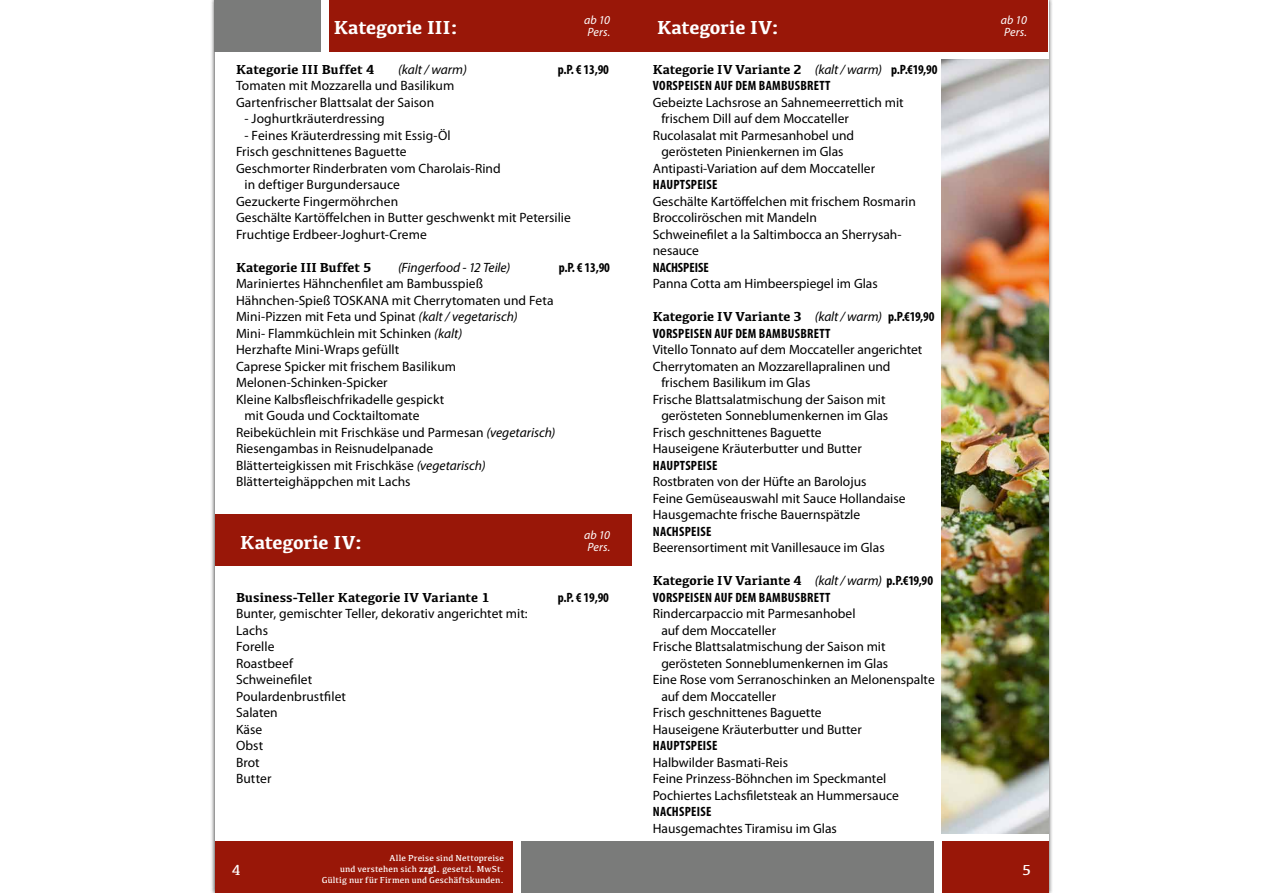
<style>
.page{position:relative;width:1263px;height:893px;background:#fff}
.page>*{position:absolute;margin:0;border:0;box-sizing:border-box;transform-origin:0 0}
.t1{font:700 19.5px "Kefa";letter-spacing:-.01em;color:#fff}
.t2{font:15px "Kefa";color:#fff}
.t3{font:13.5px/16.5px "Myriad Pro";color:#000}
.t4{font:700 13.5px "Kefa";color:#000}
.t5{font:700 condensed 13.5px "Myriad Pro";letter-spacing:.02em;color:#000}
.t6{font:italic 13.5px "Myriad Pro";letter-spacing:-.005em;color:#000}
.t7{font:700 condensed 13.5px "Myriad Pro";color:#000}
.t8{font:italic 12px/12px "Myriad Pro";letter-spacing:.005em;color:#fff}
.t9{font:9px/11.1px "Kefa";letter-spacing:.015em;color:#fff;text-align:right}
.s1{font-style:italic}
.s2{font-family:"Myriad Pro";font-weight:400;font-style:italic}
.s3{font-family:"Myriad Pro";font-stretch:condensed}
.s4{font-weight:700}
</style>
<div class="page">
<div style="left:330px;top:0;width:718px;height:51px;background:#991708"></div>
<div style="left:215px;top:0;width:106px;height:51px;background:#7a7b7a"></div>
<div style="left:215px;top:842px;width:297px;height:51px;background:#991708"></div>
<div style="left:521px;top:842px;width:412px;height:51px;background:#7a7b7a"></div>
<div style="left:942px;top:842px;width:106px;height:51px;background:#991708"></div>
<img style="left:942px;top:60px;width:106px;height:773px">
<div style="left:215px;top:514px;width:416px;height:52px;background:#991708"></div>
<p class="t8" style="left:584px;top:14px;width:28px">ab 10<br>Pers.</p>
<p class="t8" style="left:1001px;top:14px;width:28px">ab 10<br>Pers.</p>
<h1 class="t1" style="left:334px;top:14px;width:126px">Kategorie III:</h1>
<h1 class="t1" style="left:657px;top:14px;width:124px">Kategorie IV:</h1>
<p class="t4" style="left:236px;top:60px;width:140px">Kategorie III Buffet 4</p>
<p class="t6" style="left:398px;top:61px;width:70px">(kalt / warm)</p>
<p class="t5" style="left:558px;top:62px;width:53px">p.P. € 13,90</p>
<p class="t3" style="left:236px;top:78px;width:220px">Tomaten mit Mozzarella und Basilikum<br>Gartenfrischer Blattsalat der Saison</p>
<p class="t3" style="left:245px;top:111px;width:142px">- Joghurtkräuterdressing</p>
<p class="t3" style="left:245px;top:127px;width:208px">- Feines Kräuterdressing mit Essig-Öl</p>
<p class="t3" style="left:236px;top:144px;width:172px">Frisch geschnittenes Baguette</p>
<p class="t3" style="left:236px;top:160px;width:266px">Geschmorter Rinderbraten vom Charolais-Rind</p>
<p class="t3" style="left:245px;top:177px;width:157px">in deftiger Burgundersauce</p>
<p class="t3" style="left:236px;top:193px;width:164px">Gezuckerte Fingermöhrchen</p>
<p class="t3" style="left:236px;top:210px;width:336px">Geschälte Kartöffelchen in Butter geschwenkt mit Petersilie</p>
<p class="t3" style="left:236px;top:226px;width:192px">Fruchtige Erdbeer-Joghurt-Creme</p>
<p class="t4" style="left:236px;top:258px;width:137px">Kategorie III Buffet 5</p>
<p class="t6" style="left:398px;top:259px;width:114px">(Fingerfood - 12 Teile)</p>
<p class="t5" style="left:559px;top:260px;width:53px">p.P. € 13,90</p>
<p class="t3" style="left:236px;top:276px;width:249px">Mariniertes Hähnchenfilet am Bambusspieß</p>
<p class="t3" style="left:236px;top:292px;width:319px">Hähnchen-Spieß TOSKANA mit Cherrytomaten und Feta</p>
<p class="t3" style="left:236px;top:309px;width:283px">Mini-Pizzen mit Feta und Spinat <span class="s1">(kalt / vegetarisch)</span></p>
<p class="t3" style="left:236px;top:325px;width:228px">Mini- Flammküchlein mit Schinken <span class="s1">(kalt)</span></p>
<p class="t3" style="left:236px;top:342px;width:165px">Herzhafte Mini-Wraps gefüllt</p>
<p class="t3" style="left:236px;top:358px;width:222px">Caprese Spicker mit frischem Basilikum</p>
<p class="t3" style="left:236px;top:375px;width:153px">Melonen-Schinken-Spicker</p>
<p class="t3" style="left:236px;top:391px;width:210px">Kleine Kalbsfleischfrikadelle gespickt</p>
<p class="t3" style="left:245px;top:408px;width:176px">mit Gouda und Cocktailtomate</p>
<p class="t3" style="left:236px;top:424px;width:321px">Reibeküchlein mit Frischkäse und Parmesan <span class="s1">(vegetarisch)</span></p>
<p class="t3" style="left:236px;top:441px;width:199px">Riesengambas in Reisnudelpanade</p>
<p class="t3" style="left:236px;top:457px;width:251px">Blätterteigkissen mit Frischkäse <span class="s1">(vegetarisch)</span></p>
<p class="t3" style="left:236px;top:474px;width:176px">Blätterteighäppchen mit Lachs</p>
<h1 class="t1" style="left:240px;top:529px;width:124px">Kategorie IV:</h1>
<p class="t8" style="left:584px;top:528px;width:28px">ab 10<br>Pers.</p>
<p class="t4" style="left:236px;top:588px;width:255px">Business-Teller Kategorie IV Variante 1</p>
<p class="t5" style="left:558px;top:590px;width:53px">p.P. € 19,90</p>
<p class="t3" style="left:236px;top:606px;width:293px">Bunter, gemischter Teller, dekorativ angerichtet mit:<br>Lachs<br>Forelle<br>Roastbeef<br>Schweinefilet<br>Poulardenbrustfilet<br>Salaten<br>Käse<br>Obst<br>Brot<br>Butter</p>
<p class="t4" style="left:653px;top:60px;width:286px">Kategorie IV Variante 2 <span class="s2">(kalt / warm)</span> <span class="s3">p.P.€19,90</span></p>
<p class="t5" style="left:653px;top:78px;width:179px">VORSPEISEN AUF DEM BAMBUSBRETT</p>
<p class="t3" style="left:653px;top:94px;width:252px">Gebeizte Lachsrose an Sahnemeerrettich mit</p>
<p class="t3" style="left:661px;top:111px;width:189px">frischem Dill auf dem Moccateller</p>
<p class="t3" style="left:653px;top:127px;width:203px">Rucolasalat mit Parmesanhobel und</p>
<p class="t3" style="left:661px;top:144px;width:184px">gerösteten Pinienkernen im Glas</p>
<p class="t3" style="left:653px;top:160px;width:224px">Antipasti-Variation auf dem Moccateller</p>
<p class="t5" style="left:653px;top:177px;width:66px">HAUPTSPEISE</p>
<p class="t3" style="left:653px;top:193px;width:265px">Geschälte Kartöffelchen mit frischem Rosmarin Broccoliröschen mit Mandeln<br>Schweinefilet a la Saltimbocca an Sherrysah&shy;nesauce</p>
<p class="t7" style="left:653px;top:260px;width:58px">NACHSPEISE</p>
<p class="t3" style="left:653px;top:276px;width:227px">Panna Cotta am Himbeerspiegel im Glas</p>
<p class="t4" style="left:653px;top:308px;width:283px">Kategorie IV Variante 3 <span class="s2">(kalt / warm)</span> <span class="s3">p.P.€19,90</span></p>
<p class="t5" style="left:653px;top:326px;width:179px">VORSPEISEN AUF DEM BAMBUSBRETT</p>
<p class="t3" style="left:653px;top:342px;width:271px">Vitello Tonnato auf dem Moccateller angerichtet</p>
<p class="t3" style="left:653px;top:358px;width:239px">Cherrytomaten an Mozzarellapralinen und</p>
<p class="t3" style="left:661px;top:375px;width:150px">frischem Basilikum im Glas</p>
<p class="t3" style="left:653px;top:391px;width:234px">Frische Blattsalatmischung der Saison mit</p>
<p class="t3" style="left:661px;top:408px;width:228px">gerösteten Sonneblumenkernen im Glas</p>
<p class="t3" style="left:653px;top:424px;width:170px">Frisch geschnittenes Baguette</p>
<p class="t3" style="left:653px;top:441px;width:211px">Hauseigene Kräuterbutter und Butter</p>
<p class="t5" style="left:653px;top:458px;width:66px">HAUPTSPEISE</p>
<p class="t3" style="left:653px;top:474px;width:254px">Rostbraten von der Hüfte an Barolojus<br>Feine Gemüseauswahl mit Sauce Hollandaise<br>Hausgemachte frische Bauernspätzle</p>
<p class="t5" style="left:653px;top:524px;width:60px">NACHSPEISE</p>
<p class="t3" style="left:653px;top:540px;width:233px">Beerensortiment mit Vanillesauce im Glas</p>
<p class="t4" style="left:653px;top:572px;width:282px">Kategorie IV Variante 4 <span class="s2">(kalt / warm)</span> <span class="s3">p.P.€19,90</span></p>
<p class="t5" style="left:653px;top:590px;width:179px">VORSPEISEN AUF DEM BAMBUSBRETT</p>
<p class="t3" style="left:653px;top:606px;width:204px">Rindercarpaccio mit Parmesanhobel</p>
<p class="t3" style="left:661px;top:622px;width:116px">auf dem Moccateller</p>
<p class="t3" style="left:653px;top:639px;width:234px">Frische Blattsalatmischung der Saison mit</p>
<p class="t3" style="left:661px;top:655px;width:228px">gerösteten Sonneblumenkernen im Glas</p>
<p class="t3" style="left:653px;top:672px;width:283px">Eine Rose vom Serranoschinken an Melonenspalte</p>
<p class="t3" style="left:661px;top:688px;width:116px">auf dem Moccateller</p>
<p class="t3" style="left:653px;top:705px;width:170px">Frisch geschnittenes Baguette</p>
<p class="t3" style="left:653px;top:721px;width:211px">Hauseigene Kräuterbutter und Butter</p>
<p class="t5" style="left:653px;top:738px;width:66px">HAUPTSPEISE</p>
<p class="t3" style="left:653px;top:754px;width:248px">Halbwilder Basmati-Reis<br>Feine Prinzess-Böhnchen im Speckmantel<br>Pochiertes Lachsfiletsteak an Hummersauce</p>
<p class="t5" style="left:653px;top:804px;width:60px">NACHSPEISE</p>
<p class="t3" style="left:653px;top:820px;width:186px">Hausgemachtes Tiramisu im Glas</p>
<p class="t9" style="left:322px;top:852px;width:183px">Alle Preise sind Nettopreise<br>und verstehen sich <span class="s4">zzgl.</span> gesetzl. MwSt.<br>Gültig nur für Firmen und Geschäftskunden.</p>
<p class="t2" style="left:232px;top:860px;width:11px">4</p>
<p class="t2" style="left:1022px;top:860px;width:11px">5</p>
</div>
